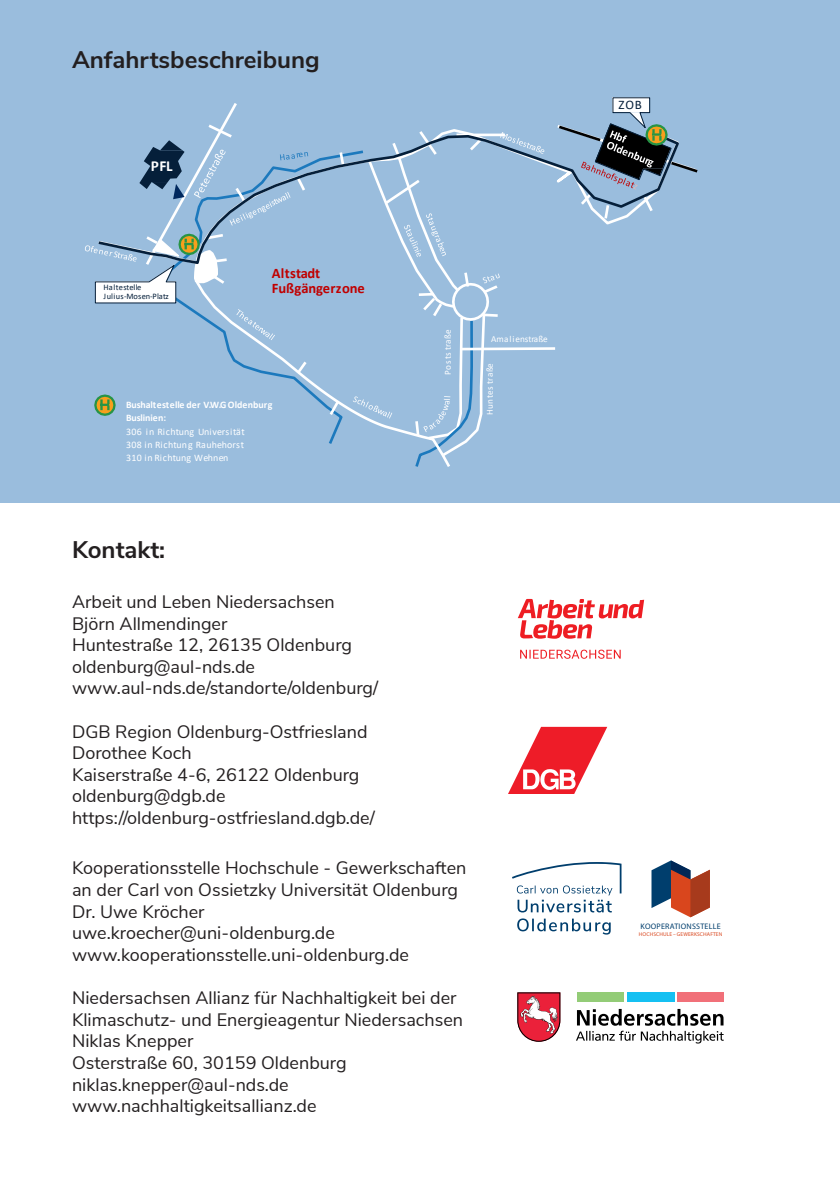
<style>
.page{position:relative;width:840px;height:1191px;background:#fff}
.page>*{position:absolute;margin:0;border:0;box-sizing:border-box;transform-origin:0 0}
.t1{font:700 24px "Nunito Sans";color:#231f20}
.t2{font:18px "Nunito Sans";color:#231f20}
.t3{font:700 15.4px "Calibri";color:#fff}
.t4{font:700 14.6px/14.6px "Calibri";color:#c00000}
.t5{font:13px "Calibri";color:#051f3a}
.t6{font:10px/13.2px "Calibri";letter-spacing:.015em;color:#fff}
.t7{font:9.2px "Calibri";letter-spacing:.015em;color:#fff}
.t8{font:9.2px "Calibri";letter-spacing:.06em;color:#fff}
.t9{font:9.2px "Calibri";letter-spacing:.055em;color:#fff}
.t10{font:8.4px/9.2px "Calibri";letter-spacing:.03em;color:#051f3a}
.t11{font:8px "Myriad Pro";letter-spacing:.03em;color:#003e6d}
.t12{font:5.4px "Myriad Pro";letter-spacing:.02em;color:#d9461d}
.s1{font-weight:700}
</style>
<div class="page">
<div style="left:0;top:0;width:839px;height:503px;background:#9abddd"></div>
<svg style="left:517px;top:992px;width:43px;height:49px"></svg>
<div style="left:577px;top:992px;width:46px;height:10px;background:#93cc77"></div>
<div style="left:627px;top:992px;width:47px;height:10px;background:#15c0f2"></div>
<div style="left:677px;top:992px;width:46px;height:10px;background:#f17079"></div>
<svg style="left:576px;top:1009px;width:147px;height:34px"></svg>
<svg style="left:518px;top:599px;width:125px;height:39px"></svg>
<svg style="left:520px;top:649px;width:100px;height:10px"></svg>
<svg style="left:508px;top:727px;width:99px;height:67px"></svg>
<svg style="left:651px;top:860px;width:58px;height:58px"></svg>
<svg style="left:517px;top:918px;width:93px;height:16px"></svg>
<svg style="left:512px;top:862px;width:109px;height:50px"></svg>
<svg style="left:94px;top:394px;width:22px;height:22px"></svg>
<svg style="left:225px;top:340px;width:331px;height:104px"></svg>
<svg style="left:308px;top:152px;width:309px;height:73px"></svg>
<svg style="left:352px;top:129px;width:193px;height:338px"></svg>
<svg style="left:554px;top:97px;width:144px;height:124px"></svg>
<svg style="left:85px;top:103px;width:223px;height:237px"></svg>
<p class="t1" style="left:72px;top:42px;width:249px">Anfahrtsbeschreibung</p>
<p class="t3" style="left:151px;top:154px;width:23px">PFL</p>
<p class="t10" style="left:103px;top:282px;width:67px">Haltestelle<br>Julius-Mosen-Platz</p>
<p class="t4" style="left:271px;top:266px;width:94px">Altstadt<br>Fußgängerzone</p>
<p class="t6" style="left:126px;top:397px;width:148px"><span class="s1">Bushaltestelle der V.W.G Oldenburg<br>Buslinien:<br></span>306 in Richtung Universität<br>308 in Richtung Rauhehorst<br>310 in Richtung Wehnen</p>
<p class="t9" style="left:441px;top:375px;width:47px;rotate:-90deg">Poststraße</p>
<p class="t7" style="left:491px;top:332px;width:58px">Amalienstraße</p>
<p class="t8" style="left:483px;top:415px;width:54px;rotate:-90deg">Huntestraße</p>
<p class="t1" style="left:72px;top:531px;width:95px">Kontakt:</p>
<p class="t2" style="left:72px;top:588px;width:264px">Arbeit und Leben Niedersachsen</p>
<p class="t2" style="left:72px;top:610px;width:157px">Björn Allmendinger</p>
<p class="t2" style="left:72px;top:632px;width:281px">Huntestraße 12, 26135 Oldenburg</p>
<p class="t2" style="left:72px;top:653px;width:184px">oldenburg@aul-nds.de</p>
<p class="t2" style="left:72px;top:675px;width:307px">www.aul-nds.de/standorte/oldenburg/</p>
<p class="t2" style="left:72px;top:718px;width:297px">DGB Region Oldenburg-Ostfriesland</p>
<p class="t2" style="left:72px;top:740px;width:121px">Dorothee Koch</p>
<p class="t2" style="left:72px;top:761px;width:289px">Kaiserstraße 4-6, 26122 Oldenburg</p>
<p class="t2" style="left:72px;top:783px;width:155px">oldenburg@dgb.de</p>
<p class="t2" style="left:72px;top:804px;width:304px">https://oldenburg-ostfriesland.dgb.de/</p>
<p class="t2" style="left:72px;top:855px;width:395px">Kooperationsstelle Hochschule - Gewerkschaften</p>
<p class="t2" style="left:72px;top:876px;width:387px">an der Carl von Ossietzky Universität Oldenburg</p>
<p class="t2" style="left:72px;top:898px;width:134px">Dr. Uwe Kröcher</p>
<p class="t2" style="left:72px;top:920px;width:264px">uwe.kroecher@uni-oldenburg.de</p>
<p class="t2" style="left:72px;top:941px;width:338px">www.kooperationsstelle.uni-oldenburg.de</p>
<p class="t2" style="left:72px;top:984px;width:386px">Niedersachsen Allianz für Nachhaltigkeit bei der</p>
<p class="t2" style="left:72px;top:1006px;width:392px">Klimaschutz- und Energieagentur Niedersachsen</p>
<p class="t2" style="left:72px;top:1028px;width:123px">Niklas Knepper</p>
<p class="t2" style="left:72px;top:1049px;width:276px">Osterstraße 60, 30159 Oldenburg</p>
<p class="t2" style="left:72px;top:1071px;width:218px">niklas.knepper@aul-nds.de</p>
<p class="t2" style="left:72px;top:1092px;width:246px">www.nachhaltigkeitsallianz.de</p>
<p class="t5" style="left:618px;top:96px;width:25px">ZOB</p>
<p class="t11" style="left:640px;top:921px;width:82px">KOOPERATIONSSTELLE</p>
<p class="t12" style="left:638px;top:930px;width:85px">HOCHSCHULE – GEWERKSCHAFTEN</p>
</div>
